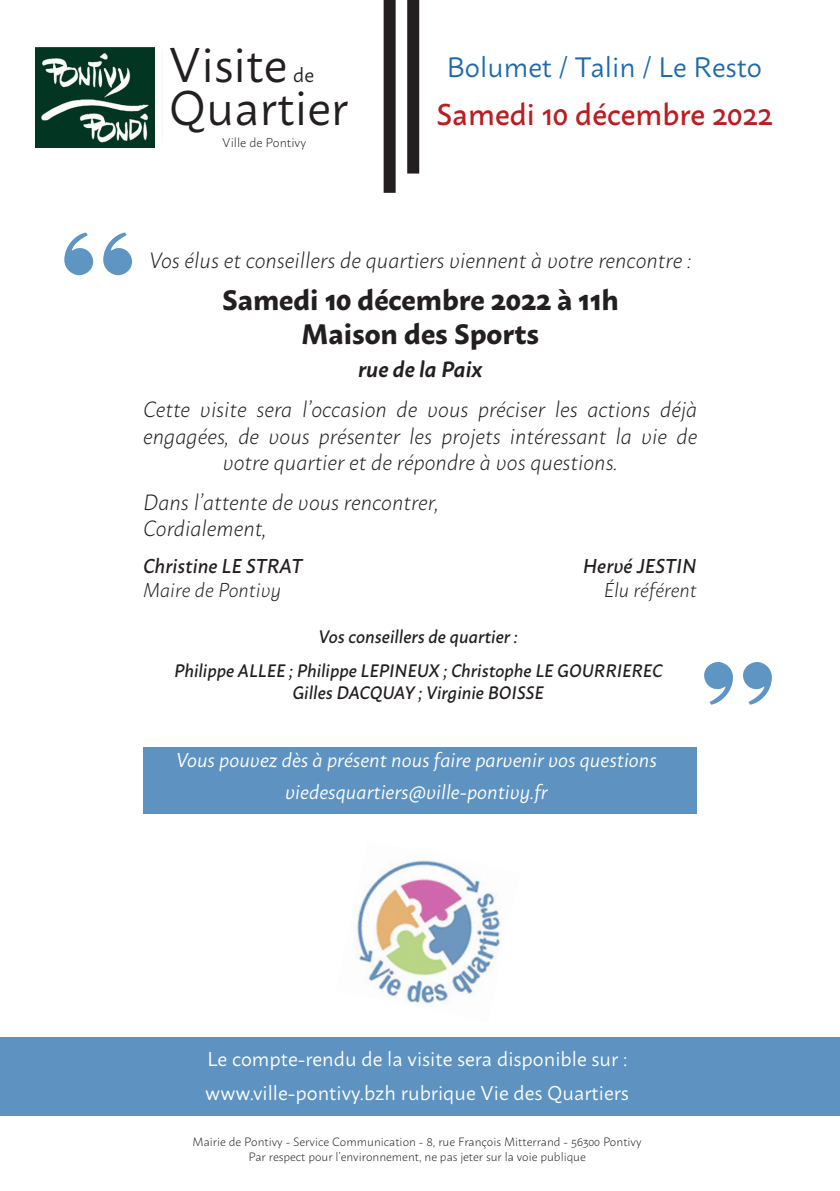
<style>
.page{position:relative;width:840px;height:1191px;background:#fff}
.page>*{position:absolute;margin:0;border:0;box-sizing:border-box;transform-origin:0 0}
.t1{font:48.6px/42.8px "Macho";color:#231f20}
.t2{font:500 30px "Macho";color:#bb1d22}
.t3{font:700 28px/33.6px "Macho";color:#231f20;text-align:center}
.t4{font:28px "Macho";color:#1d6aab}
.t5{font:italic 300 22px/26.4px "Macho";color:#231f20;text-align:center}
.t6{font:italic 600 22px "Macho";color:#231f20}
.t7{font:20px/34px "Macho";color:#fff}
.t8{font:italic 20px/32px "Macho";color:#fff;text-align:center}
.t9{font:italic 500 20px "Macho";color:#231f20}
.t10{font:italic 300 20px "Macho";color:#231f20}
.t11{font:20px "Macho";color:#231f20}
.t12{font:italic 500 18px/33.6px "Macho";color:#231f20;text-align:center}
.t13{font:300 12.6px "Macho";color:#231f20}
.t14{font:300 12px/14.4px "Macho";color:#231f20;text-align:center}
</style>
<div class="page">
<div style="left:383px;top:0;width:12px;height:193px;background:#231f20"></div>
<div style="left:407px;top:0;width:12px;height:173px;background:#231f20"></div>
<svg style="left:64px;top:232px;width:68px;height:43px"></svg>
<svg style="left:704px;top:662px;width:67px;height:42px"></svg>
<div style="left:0;top:1036px;width:839px;height:79px;background:#5e93c1"></div>
<img style="left:357px;top:860px;width:143px;height:144px">
<div style="left:143px;top:747px;width:553px;height:66px;background:#5e93c1"></div>
<img style="left:36px;top:48px;width:118px;height:99px">
<h1 class="t1" style="left:169px;top:39px;width:181px">Visite<br>Quartier</h1>
<p class="t11" style="left:293px;top:58px;width:22px">de</p>
<p class="t13" style="left:222px;top:132px;width:85px">Ville de Pontivy</p>
<p class="t4" style="left:446px;top:43px;width:317px">Bolumet / Talin / Le Resto</p>
<h2 class="t2" style="left:436px;top:88px;width:338px">Samedi 10 décembre 2022</h2>
<p class="t5" style="left:149px;top:245px;width:543px">Vos élus et conseillers de quartiers viennent à votre rencontre :</p>
<p class="t3" style="left:221px;top:280px;width:398px">Samedi 10 décembre 2022 à 11h<br>Maison des Sports</p>
<p class="t6" style="left:358px;top:350px;width:126px">rue de la Paix</p>
<p class="t5" style="left:143px;top:394px;width:555px">Cette visite sera l’occasion de vous préciser les actions déjà engagées, de vous présenter les projets intéressant la vie de votre quartier et de répondre à vos questions.</p>
<p class="t5" style="left:143px;top:487px;width:297px;text-align:left">Dans l’attente de vous rencontrer,<br>Cordialement,</p>
<p class="t9" style="left:143px;top:548px;width:160px">Christine LE STRAT</p>
<p class="t10" style="left:143px;top:572px;width:139px">Maire de Pontivy</p>
<p class="t9" style="left:582px;top:548px;width:115px">Hervé JESTIN</p>
<p class="t10" style="left:603px;top:572px;width:94px">Élu référent</p>
<p class="t12" style="left:174px;top:619px;width:489px">Vos conseillers de quartier :<br>Philippe ALLEE ; Philippe LEPINEUX ; Christophe LE GOURRIEREC</p>
<p class="t12" style="left:292px;top:674px;width:253px">Gilles DACQUAY ; Virginie BOISSE</p>
<p class="t8" style="left:176px;top:742px;width:482px">Vous pouvez dès à présent nous faire parvenir vos questions viedesquartiers@ville-pontivy.fr</p>
<p class="t7" style="left:205px;top:1039px;width:425px">Le compte-rendu de la visite sera disponible sur : www.ville-pontivy.bzh rubrique Vie des Quartiers</p>
<p class="t14" style="left:192px;top:1133px;width:450px">Mairie de Pontivy - Service Communication - 8, rue François Mitterrand - 56300 Pontivy<br>Par respect pour l’environnement, ne pas jeter sur la voie publique</p>
</div>
